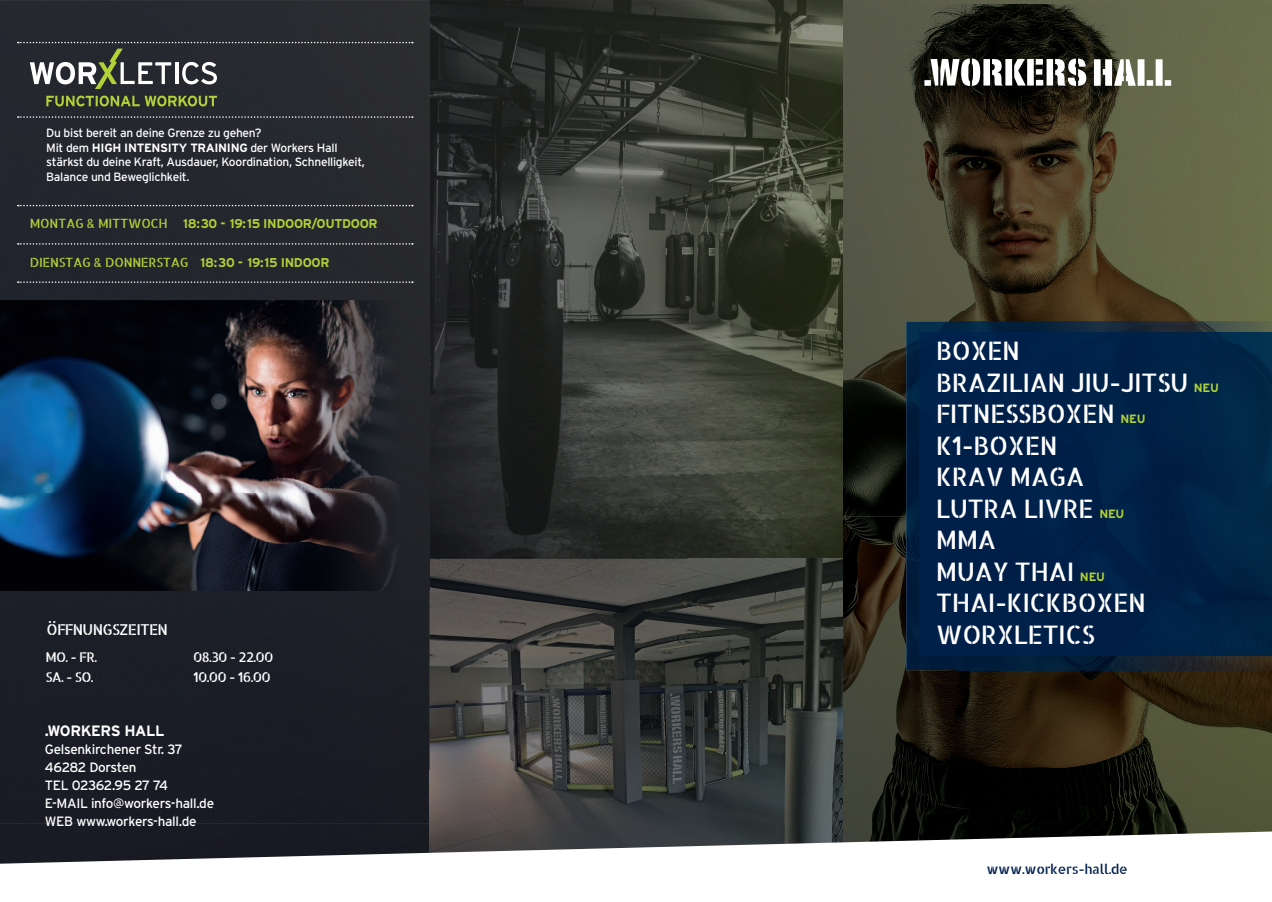
<style>
.page{position:relative;width:1272px;height:902px;background:#fff}
.page>*{position:absolute;margin:0;border:0;box-sizing:border-box;transform-origin:0 0}
.t1{font:25.5px/31.5px "Allerta Stencil";letter-spacing:-.025em;color:#fff}
.t2{font:15px "Allerta Stencil";letter-spacing:-.05em;color:#fff}
.t3{font:700 15px "Interstate";letter-spacing:-.025em;color:#fff}
.t4{font:13.5px/18px "Interstate";letter-spacing:-.025em;color:#fff}
.t5{font:13.5px "Allerta Stencil";letter-spacing:-.05em;color:#fff}
.t6{font:13.5px "Allerta Stencil";letter-spacing:-.025em;color:#00214f}
.t7{font:700 12.75px "Interstate";letter-spacing:-.025em;color:#b1d138}
.t8{font:12.75px "Allerta Stencil";letter-spacing:-.025em;color:#b1d138}
.t9{font:12px/14.4px "Interstate";letter-spacing:-.025em;color:#fff}
.s1{font-weight:700}
.s2{font-family:"Allerta Stencil";font-weight:400}
.s3{font-family:"Interstate";font-weight:700}
.s4{font-family:"Interstate";font-weight:700;font-size:12px;color:#b1d138}
</style>
<div class="page">
<img style="left:843px;top:0;width:428px;height:4px">
<img style="left:0;top:0;width:429px;height:824px">
<img style="left:843px;top:4px;width:321px;height:307px">
<div style="left:1164px;top:4px;width:107px;height:317px;background:#676b49"></div>
<img style="left:842px;top:311px;width:107px;height:512px">
<img style="left:949px;top:311px;width:215px;height:10px">
<img style="left:949px;top:670px;width:322px;height:153px">
<img style="left:842px;top:0;width:1px;height:558px">
<img style="left:429px;top:0;width:413px;height:824px">
<img style="left:0;top:301px;width:429px;height:289px">
<svg style="left:924px;top:59px;width:247px;height:27px"></svg>
<img style="left:906px;top:321px;width:365px;height:50px">
<img style="left:906px;top:371px;width:52px;height:299px">
<img style="left:958px;top:655px;width:313px;height:15px">
<div style="left:919px;top:333px;width:352px;height:322px;background:#002148"></div>
<svg style="left:0;top:824px;width:1271px;height:40px"></svg>
<svg style="left:18px;top:205px;width:395px;height:1px"></svg>
<svg style="left:18px;top:243px;width:395px;height:1px"></svg>
<svg style="left:18px;top:281px;width:395px;height:2px"></svg>
<svg style="left:18px;top:42px;width:395px;height:1px"></svg>
<svg style="left:18px;top:116px;width:395px;height:2px"></svg>
<svg style="left:46px;top:96px;width:171px;height:10px;background:#647432"></svg>
<svg style="left:30px;top:49px;width:141px;height:40px"></svg>
<hr style="left:175px;top:62px;width:3px;height:22px;background:#fff">
<svg style="left:182px;top:62px;width:35px;height:22px"></svg>
<p class="t9" style="left:46px;top:126px;width:320px">Du bist bereit an deine Grenze zu gehen?<br>Mit dem <span class="s1">HIGH INTENSITY TRAINING</span> der Workers Hall stärkst du deine Kraft, Ausdauer, Koordination, Schnelligkeit, Balance und Beweglichkeit.</p>
<p class="t7" style="left:30px;top:217px;width:349px"><span class="s2">MONTAG &amp; MITTWOCH</span> 18: 30 - 19: 15 INDOOR/OUTDOOR</p>
<p class="t8" style="left:30px;top:253px;width:301px">DIENSTAG &amp; DONNERSTAG <span class="s3">18: 30 - 19: 15 INDOOR</span></p>
<p class="t2" style="left:47px;top:620px;width:123px">ÖFFNUNGSZEITEN</p>
<p class="t5" style="left:45px;top:647px;width:53px">MO. - FR.</p>
<p class="t5" style="left:193px;top:647px;width:82px">08.30 - 22.00</p>
<p class="t5" style="left:45px;top:667px;width:50px">SA. - SO.</p>
<p class="t5" style="left:193px;top:667px;width:79px">10.00 - 16.00</p>
<p class="t3" style="left:45px;top:722px;width:121px">.WORKERS HALL</p>
<p class="t4" style="left:45px;top:740px;width:171px">Gelsenkirchener Str. 37<br>46282 Dorsten<br>TEL 02362.95 27 74<br>E-MAIL info@workers-hall.de<br>WEB www.workers-hall.de</p>
<h1 class="t1" style="left:935px;top:334px;width:284px">BOXEN<br>BRAZILIAN JIU-JITSU <span class="s4">NEU<br></span>FITNESSBOXEN <span class="s4">NEU<br></span>K1-BOXEN<br>KRAV MAGA<br>LUTRA LIVRE <span class="s4">NEU<br></span>MMA<br>MUAY THAI <span class="s4">NEU<br></span>THAI-KICKBOXEN<br>WORXLETICS</h1>
<p class="t6" style="left:986px;top:859px;width:143px">www.workers-hall.de</p>
</div>
